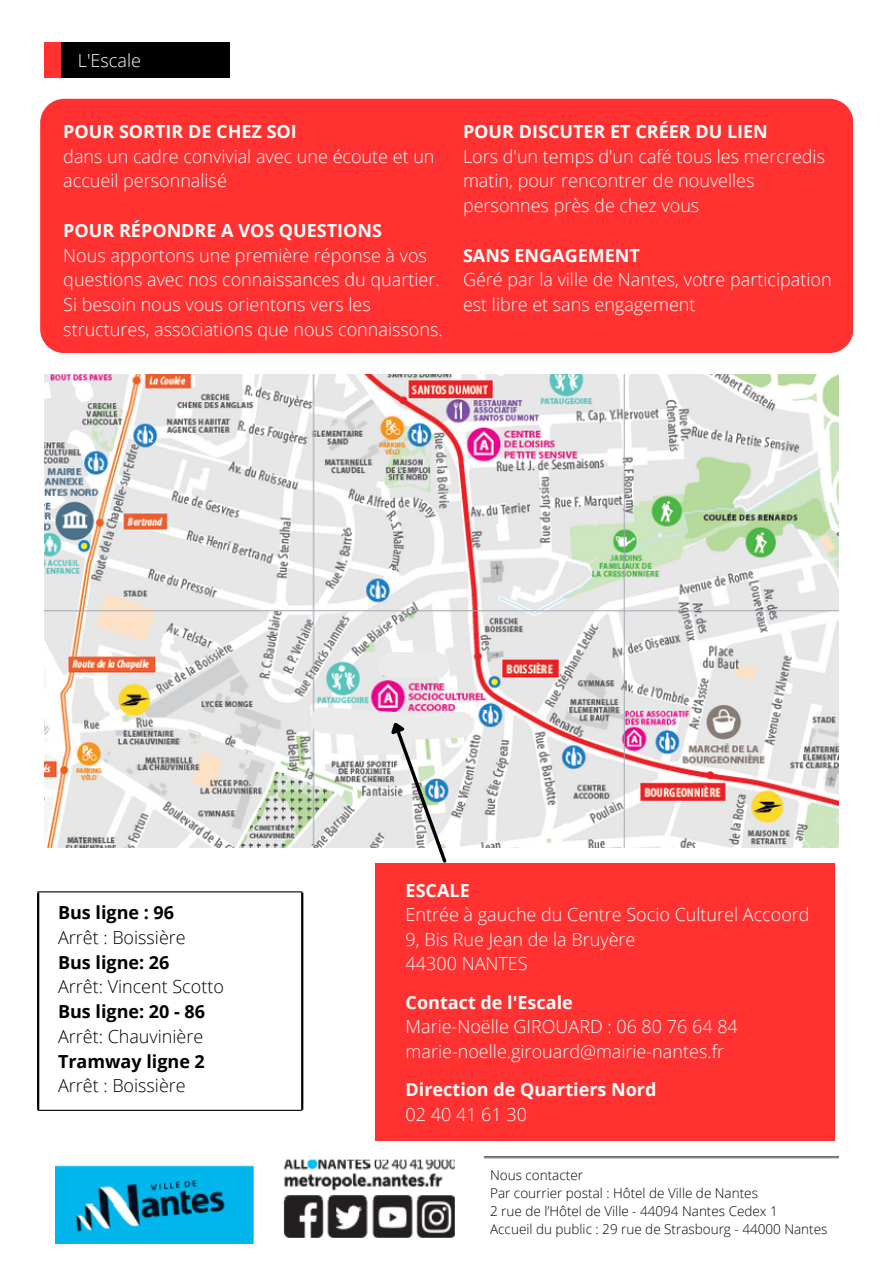
<style>
.page{position:relative;width:894px;height:1264px;background:#fff}
.page>*{position:absolute;margin:0;border:0;box-sizing:border-box;transform-origin:0 0}
.t1{font:300 18px/24.8px "Open Sans";color:#fff}
.t2{font:300 18px/24.8px "Open Sans";color:#000}
.t3{font:700 18px/24.5px "Open Sans";color:#fff}
.t4{font:300 13.5px "Open Sans";color:#000}
.s1{font-weight:700}
.s2{font-weight:300}
</style>
<div class="page">
<img style="left:44px;top:374px;width:794px;height:473px">
<div style="left:375px;top:863px;width:459px;height:277px;background:#ff3131"></div>
<hr style="left:38px;top:891px;width:264px;height:1px;background:#000">
<hr style="left:38px;top:1109px;width:264px;height:1px;background:#000">
<hr style="left:301px;top:892px;width:2px;height:217px;background:#000">
<hr style="left:37px;top:892px;width:2px;height:217px;background:#000">
<img style="left:55px;top:1156px;width:783px;height:86px">
<div style="left:44px;top:42px;width:185px;height:36px;background:#ff3131"></div>
<div style="left:61px;top:42px;width:168px;height:36px;background:#000"></div>
<div style="left:390px;top:652px;width:46px;height:26px;background:#ebebeb"></div>
<div style="left:40px;top:99px;width:812px;height:254px;background:#ff3131;border-radius:24px"></div>
<svg style="left:295px;top:692px;width:192px;height:171px"></svg>
<p class="t1" style="left:78px;top:47px;width:64px">L'Escale</p>
<p class="t1" style="left:63px;top:118px;width:372px"><span class="s1">POUR SORTIR DE CHEZ SOI<br></span>dans un cadre convivial avec une écoute et un accueil personnalisé</p>
<p class="t1" style="left:63px;top:217px;width:381px"><span class="s1">POUR RÉPONDRE A VOS QUESTIONS<br></span>Nous apportons une première réponse à vos questions avec nos connaissances du quartier.<br>Si besoin nous vous orientons vers les structures, associations que nous connaissons.</p>
<p class="t1" style="left:463px;top:118px;width:363px"><span class="s1">POUR DISCUTER ET CRÉER DU LIEN<br></span>Lors d'un temps d'un café tous les mercredis matin, pour rencontrer de nouvelles personnes près de chez vous</p>
<p class="t1" style="left:463px;top:242px;width:370px"><span class="s1">SANS ENGAGEMENT<br></span>Géré par la ville de Nantes, votre participation est libre et sans engagement</p>
<h1 class="t2" style="left:58px;top:899px;width:167px"><span class="s1">Bus ligne : 96<br></span>Arrêt : Boissière<br><span class="s1">Bus ligne: 26<br></span>Arrêt: Vincent Scotto<br><span class="s1">Bus ligne: 20 - 86<br></span>Arrêt: Chauvinière<br><span class="s1">Tramway ligne 2<br></span>Arrêt : Boissière</h1>
<h1 class="t1" style="left:405px;top:877px;width:405px"><span class="s1">ESCALE<br></span>Entrée à gauche du Centre Socio Culturel Accoord<br>9, Bis Rue Jean de la Bruyère<br>44300 NANTES</h1>
<h1 class="t1" style="left:405px;top:989px;width:333px"><span class="s1">Contact de l'Escale<br></span>Marie-Noëlle GIROUARD : 06 80 76 64 84 marie-noelle.girouard@mairie-nantes.fr</h1>
<h1 class="t3" style="left:405px;top:1077px;width:252px">Direction de Quartiers Nord<br><span class="s2">02 40 41 61 30</span></h1>
<h1 class="t4" style="left:490px;top:1165px;width:94px">Nous contacter</h1>
<h1 class="t4" style="left:490px;top:1183px;width:269px">Par courrier postal : Hôtel de Ville de Nantes</h1>
<h1 class="t4" style="left:490px;top:1201px;width:289px">2 rue de l’Hôtel de Ville - 44094 Nantes Cedex 1</h1>
<p class="t4" style="left:490px;top:1219px;width:339px">Accueil du public : 29 rue de Strasbourg - 44000 Nantes</p>
</div>
